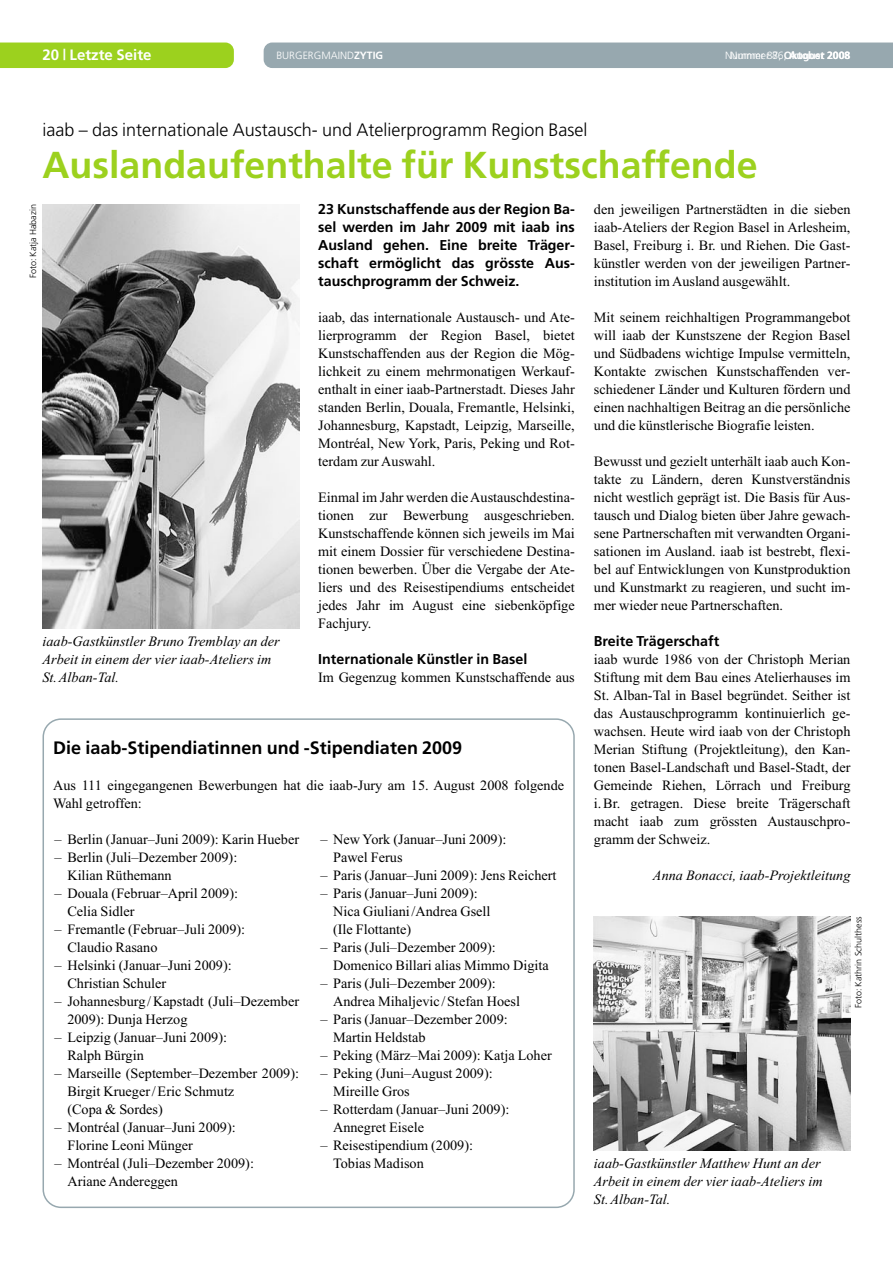
<style>
.page{position:relative;width:893px;height:1263px;background:#fff}
.page>*{position:absolute;margin:0;border:0;box-sizing:border-box;transform-origin:0 0}
.t1{font:700 37.5px "Frutiger";color:#9cd11e}
.t2{font:300 18px "Frutiger";color:#000}
.t3{font:700 18px "Frutiger";color:#000}
.t4{font:700 15px "Frutiger";color:#fff}
.t5{font:14.25px/18px "Times New Roman";color:#000}
.t6{font:italic 14.25px/18px "Times New Roman";color:#000}
.t7{font:700 14.25px/18px "Frutiger";color:#000;text-align:justify}
.t8{font:300 10.5px "Frutiger";color:#fff}
.t9{font:700 10.5px "Frutiger";color:#fff}
.t10{font:300 9px "Frutiger";color:#000}
.s1{font-weight:700}
</style>
<div class="page">
<div style="left:0;top:43px;width:234px;height:25px;background:#9cd11e"></div>
<div style="left:264px;top:43px;width:629px;height:25px;background:#97a8af"></div>
<svg style="left:43px;top:718px;width:532px;height:490px"></svg>
<img style="left:43px;top:204px;width:256px;height:424px">
<img style="left:594px;top:916px;width:256px;height:234px">
<p class="t4" style="left:43px;top:49px;width:111px">20 | Letzte Seite</p>
<p class="t8" style="left:276px;top:51px;width:108px">BURGERGMAIND<span class="s1">ZYTIG</span></p>
<p class="t8" style="left:725px;top:51px;width:58px">NNummer 87,</p>
<p class="t8" style="left:737px;top:51px;width:89px">ummer 86, <span class="s1">OAktober</span></p>
<p class="t9" style="left:797px;top:51px;width:55px">ugust 2008</p>
<p class="t2" style="left:43px;top:122px;width:547px">iaab – das internationale Austausch- und Atelierprogramm Region Basel</p>
<h1 class="t1" style="left:43px;top:150px;width:717px">Auslandaufenthalte für Kunstschaffende</h1>
<p class="t10" style="left:29px;top:278px;width:76px;rotate:-90deg">Foto: Katja Habazin</p>
<p class="t7" style="left:318px;top:201px;width:258px">23 Kunstschaffende aus der Region Ba&shy;sel werden im Jahr 2009 mit iaab ins Ausland gehen. Eine breite Träger&shy;schaft ermöglicht das grösste Aus&shy;tauschprogramm der Schweiz.</p>
<p class="t5" style="left:318px;top:308px;width:258px;text-align:justify">iaab, das internationale Austausch- und Ate&shy;lierprogramm der Region Basel, bietet Kunstschaffenden aus der Region die Mög&shy;lichkeit zu einem mehrmonatigen Werkauf&shy;enthalt in einer iaab-Partnerstadt. Dieses Jahr standen Berlin, Douala, Fremantle, Helsinki, Johannesburg, Kapstadt, Leipzig, Marseille, Montréal, New York, Paris, Peking und Rot&shy;terdam zur Auswahl.</p>
<p class="t5" style="left:318px;top:488px;width:258px;text-align:justify">Einmal im Jahr werden die Austauschdestina&shy;tionen zur Bewerbung ausgeschrieben.<br>Kunstschaffende können sich jeweils im Mai mit einem Dossier für verschiedene Destina&shy;tionen bewerben. Über die Vergabe der Ate&shy;liers und des Reisestipendiums entscheidet jedes Jahr im August eine siebenköpfige Fachjury.</p>
<p class="t7" style="left:318px;top:651px;width:211px">Internationale Künstler in Basel</p>
<p class="t5" style="left:318px;top:668px;width:258px">Im Gegenzug kommen Kunstschaffende aus</p>
<p class="t6" style="left:43px;top:632px;width:239px">iaab-Gastkünstler Bruno Tremblay an der<br>Arbeit in einem der vier iaab-Ateliers im<br>St.Alban-Tal.</p>
<p class="t3" style="left:53px;top:741px;width:411px">Die iaab-Stipendiatinnen und -Stipendiaten 2009</p>
<p class="t5" style="left:53px;top:776px;width:512px">Aus 111 eingegangenen Bewerbungen hat die iaab-Jury am 15. August 2008 folgende<br>Wahl getroffen:</p>
<p class="t5" style="left:55px;top:830px;width:246px">– Berlin (Januar–Juni 2009): Karin Hueber</p>
<p class="t5" style="left:67px;top:848px;width:171px;text-indent:-13px">– Berlin (Juli–Dezember 2009):<br>Kilian Rüthemann</p>
<p class="t5" style="left:67px;top:884px;width:172px;text-indent:-13px">– Douala (Februar–April 2009):<br>Celia Sidler</p>
<p class="t5" style="left:67px;top:920px;width:179px;text-indent:-13px">– Fremantle (Februar–Juli 2009):<br>Claudio Rasano</p>
<p class="t5" style="left:67px;top:956px;width:166px;text-indent:-13px">– Helsinki (Januar–Juni 2009):<br>Christian Schuler</p>
<p class="t5" style="left:67px;top:992px;width:233px;text-indent:-13px">– Johannesburg / Kapstadt (Juli–Dezember<br>2009): Dunja Herzog</p>
<p class="t5" style="left:67px;top:1028px;width:161px;text-indent:-13px">– Leipzig (Januar–Juni 2009):<br>Ralph Bürgin</p>
<p class="t5" style="left:67px;top:1064px;width:233px;text-indent:-13px">– Marseille (September–Dezember 2009):<br>Birgit Krueger/Eric Schmutz<br>(Copa &amp; Sordes)</p>
<p class="t5" style="left:67px;top:1118px;width:170px;text-indent:-13px">– Montréal (Januar–Juni 2009):<br>Florine Leoni Münger</p>
<p class="t5" style="left:67px;top:1154px;width:188px;text-indent:-13px">– Montréal (Juli–Dezember 2009):<br>Ariane Andereggen</p>
<p class="t5" style="left:333px;top:830px;width:175px;text-indent:-13px">– New York (Januar–Juni 2009):<br>Pawel Ferus</p>
<p class="t5" style="left:320px;top:866px;width:238px">– Paris (Januar–Juni 2009): Jens Reichert</p>
<p class="t5" style="left:333px;top:884px;width:159px;text-indent:-13px">– Paris (Januar–Juni 2009):<br>Nica Giuliani/Andrea Gsell (Ile Flottante)</p>
<p class="t5" style="left:333px;top:938px;width:217px;text-indent:-13px">– Paris (Juli–Dezember 2009):<br>Domenico Billari alias Mimmo Digita</p>
<p class="t5" style="left:333px;top:974px;width:188px;text-indent:-13px">– Paris (Juli–Dezember 2009):<br>Andrea Mihaljevic /Stefan Hoesl</p>
<p class="t5" style="left:333px;top:1010px;width:176px;text-indent:-13px">– Paris (Januar–Dezember 2009:<br>Martin Heldstab</p>
<p class="t5" style="left:320px;top:1046px;width:233px">– Peking (März–Mai 2009): Katja Loher</p>
<p class="t5" style="left:333px;top:1064px;width:161px;text-indent:-13px">– Peking (Juni–August 2009):<br>Mireille Gros</p>
<p class="t5" style="left:333px;top:1100px;width:178px;text-indent:-13px">– Rotterdam (Januar–Juni 2009):<br>Annegret Eisele</p>
<p class="t5" style="left:333px;top:1136px;width:141px;text-indent:-13px">– Reisestipendium (2009):<br>Tobias Madison</p>
<p class="t5" style="left:594px;top:200px;width:258px;text-align:justify">den jeweiligen Partnerstädten in die sieben iaab-Ateliers der Region Basel in Arlesheim, Basel, Freiburg i. Br. und Riehen. Die Gast&shy;künstler werden von der jeweiligen Partner&shy;institution im Ausland ausgewählt.</p>
<p class="t5" style="left:594px;top:308px;width:258px;text-align:justify">Mit seinem reichhaltigen Programmangebot will iaab der Kunstszene der Region Basel und Südbadens wichtige Impulse vermitteln, Kontakte zwischen Kunstschaffenden ver&shy;schiedener Länder und Kulturen fördern und einen nachhaltigen Beitrag an die persönliche und die künstlerische Biografie leisten.</p>
<p class="t5" style="left:594px;top:452px;width:258px;text-align:justify">Bewusst und gezielt unterhält iaab auch Kon&shy;takte zu Ländern, deren Kunstverständnis nicht westlich geprägt ist. Die Basis für Aus&shy;tausch und Dialog bieten über Jahre gewach&shy;sene Partnerschaften mit verwandten Organi&shy;sationen im Ausland. iaab ist bestrebt, flexi&shy;bel auf Entwicklungen von Kunstproduktion und Kunstmarkt zu reagieren, und sucht im&shy;mer wieder neue Partnerschaften.</p>
<p class="t7" style="left:594px;top:633px;width:127px">Breite Trägerschaft</p>
<p class="t5" style="left:594px;top:650px;width:258px;text-align:justify">iaab wurde 1986 von der Christoph Merian Stiftung mit dem Bau eines Atelierhauses im St. Alban-Tal in Basel begründet. Seither ist das Austauschprogramm kontinuierlich ge&shy;wachsen. Heute wird iaab von der Christoph Merian Stiftung (Projektleitung), den Kan&shy;tonen Basel-Landschaft und Basel-Stadt, der Gemeinde Riehen, Lörrach und Freiburg i. Br. getragen. Diese breite Trägerschaft macht iaab zum grössten Austauschpro&shy;gramm der Schweiz.</p>
<p class="t6" style="left:653px;top:866px;width:199px">Anna Bonacci, iaab-Projektleitung</p>
<p class="t10" style="left:855px;top:1008px;width:93px;rotate:-90deg">Foto: Kathrin Schulthess</p>
<p class="t6" style="left:594px;top:1154px;width:230px">iaab-Gastkünstler Matthew Hunt an der<br>Arbeit in einem der vier iaab-Ateliers im<br>St.Alban-Tal.</p>
</div>
